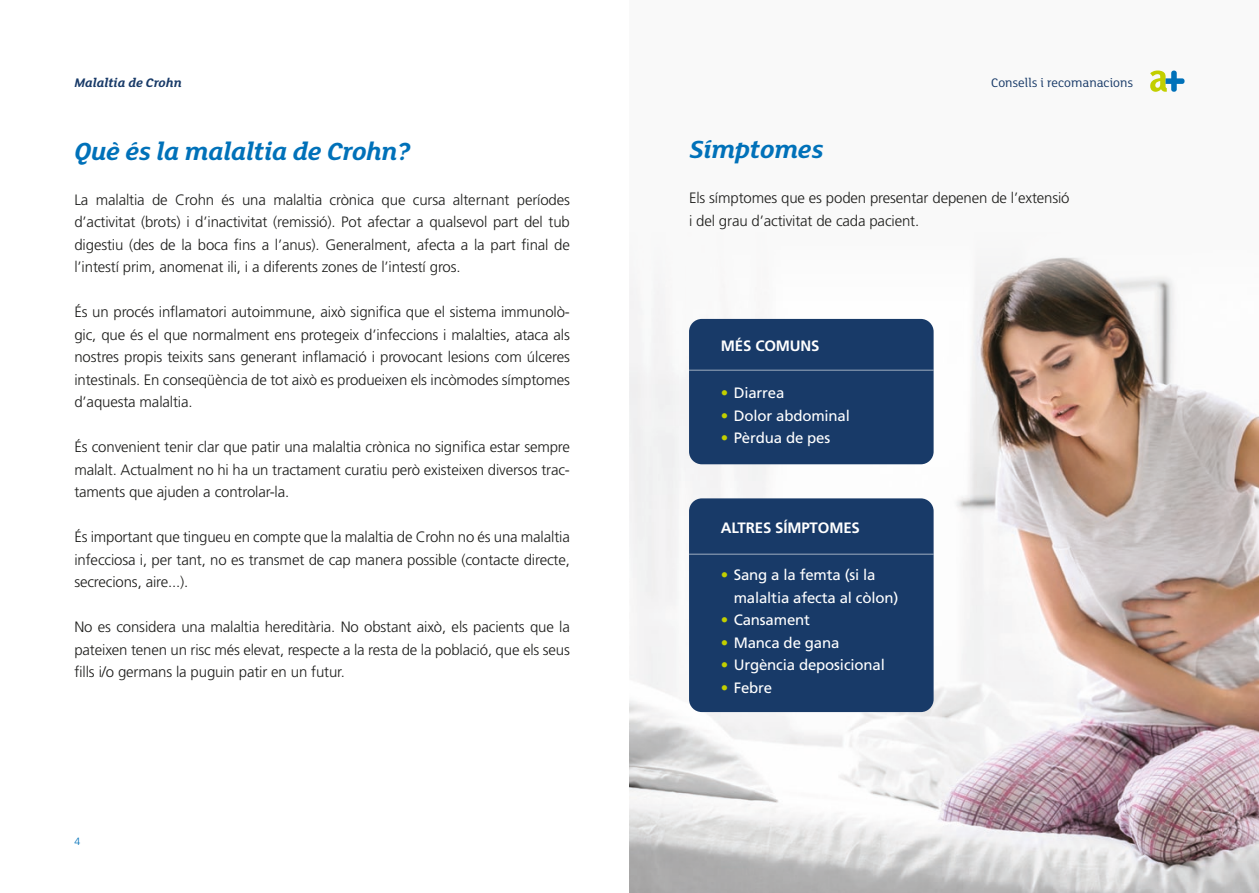
<style>
.page{position:relative;width:1259px;height:893px;background:#fff}
.page>*{position:absolute;margin:0;border:0;box-sizing:border-box;transform-origin:0 0}
.t1{font:italic 700 27px "FS Lola";letter-spacing:-.01em;color:#0071b9}
.t2{font:300 15px/22.5px "Frutiger LT Std";letter-spacing:-.01em;color:#1d1d1b;text-align:justify}
.t3{font:15px/22.5px "Frutiger LT Std";letter-spacing:-.01em;color:#fff}
.t4{font:700 15px "Frutiger LT Std";letter-spacing:-.01em;color:#fff}
.t5{font:13.5px "FS Lola";color:#183a68}
.t6{font:italic 700 13.5px "FS Lola";color:#183a68}
.t7{font:300 10.5px "Frutiger LT Std";color:#0071b9}
.s1{font-weight:300;color:#c2cf00}
</style>
<div class="page">
<div style="left:629px;top:0;width:630px;height:549px;background:#f9f9f9"></div>
<img style="left:629px;top:257px;width:630px;height:636px">
<svg style="left:1150px;top:71px;width:34px;height:21px"></svg>
<div style="left:689px;top:319px;width:244px;height:145px;background:#183a68;border-radius:13px"></div>
<hr style="left:689px;top:369px;width:244px;height:2px;background:#fff">
<div style="left:689px;top:498px;width:244px;height:214px;background:#183a68;border-radius:13px"></div>
<hr style="left:689px;top:553px;width:244px;height:2px;background:#fff">
<p class="t6" style="left:74px;top:73px;width:109px">Malaltia de Crohn</p>
<p class="t5" style="left:991px;top:73px;width:144px">Consells i recomanacions</p>
<p class="t1" style="left:74px;top:132px;width:337px">Què és la malaltia de Crohn?</p>
<p class="t2" style="left:74px;top:188px;width:497px">La malaltia de Crohn és una malaltia crònica que cursa alternant períodes d’activitat (brots) i d’inactivitat (remissió). Pot afectar a qualsevol part del tub digestiu (des de la boca fins a l’anus). Generalment, afecta a la part final de l’intestí prim, anomenat ili, i a diferents zones de l’intestí gros.</p>
<p class="t2" style="left:74px;top:301px;width:497px">És un procés inflamatori autoimmune, això significa que el sistema immunolò&shy;gic, que és el que normalment ens protegeix d’infeccions i malalties, ataca als nostres propis teixits sans generant inflamació i provocant lesions com úlceres intestinals. En conseqüència de tot això es produeixen els incòmodes símptomes d’aquesta malaltia.</p>
<p class="t2" style="left:74px;top:436px;width:497px">És convenient tenir clar que patir una malaltia crònica no significa estar sempre malalt. Actualment no hi ha un tractament curatiu però existeixen diversos trac&shy;taments que ajuden a controlar-la.</p>
<p class="t2" style="left:74px;top:526px;width:497px">És important que tingueu en compte que la malaltia de Crohn no és una malaltia infecciosa i, per tant, no es transmet de cap manera possible (contacte directe, secrecions, aire...).</p>
<p class="t2" style="left:74px;top:616px;width:497px">No es considera una malaltia hereditària. No obstant això, els pacients que la pateixen tenen un risc més elevat, respecte a la resta de la població, que els seus fills i/o germans la puguin patir en un futur.</p>
<p class="t7" style="left:74px;top:835px;width:7px">4</p>
<p class="t1" style="left:689px;top:131px;width:136px">Símptomes</p>
<p class="t2" style="left:689px;top:187px;width:382px">Els símptomes que es poden presentar depenen de l’extensió i del grau d’activitat de cada pacient.</p>
<p class="t4" style="left:721px;top:337px;width:100px">MÉS COMUNS</p>
<p class="t3" style="left:721px;top:382px;width:65px"><span class="s1">•</span> Diarrea</p>
<p class="t3" style="left:721px;top:405px;width:131px"><span class="s1">•</span> Dolor abdominal</p>
<p class="t3" style="left:721px;top:427px;width:111px"><span class="s1">•</span> Pèrdua de pes</p>
<p class="t4" style="left:721px;top:519px;width:140px">ALTRES SÍMPTOMES</p>
<p class="t3" style="left:733px;top:564px;width:166px;text-indent:-13px"><span class="s1">•</span> Sang a la femta (si la malaltia afecta al còlon)</p>
<p class="t3" style="left:721px;top:609px;width:91px"><span class="s1">•</span> Cansament</p>
<p class="t3" style="left:721px;top:631px;width:120px"><span class="s1">•</span> Manca de gana</p>
<p class="t3" style="left:721px;top:654px;width:165px"><span class="s1">•</span> Urgència deposicional</p>
<p class="t3" style="left:721px;top:676px;width:53px"><span class="s1">•</span> Febre</p>
</div>
